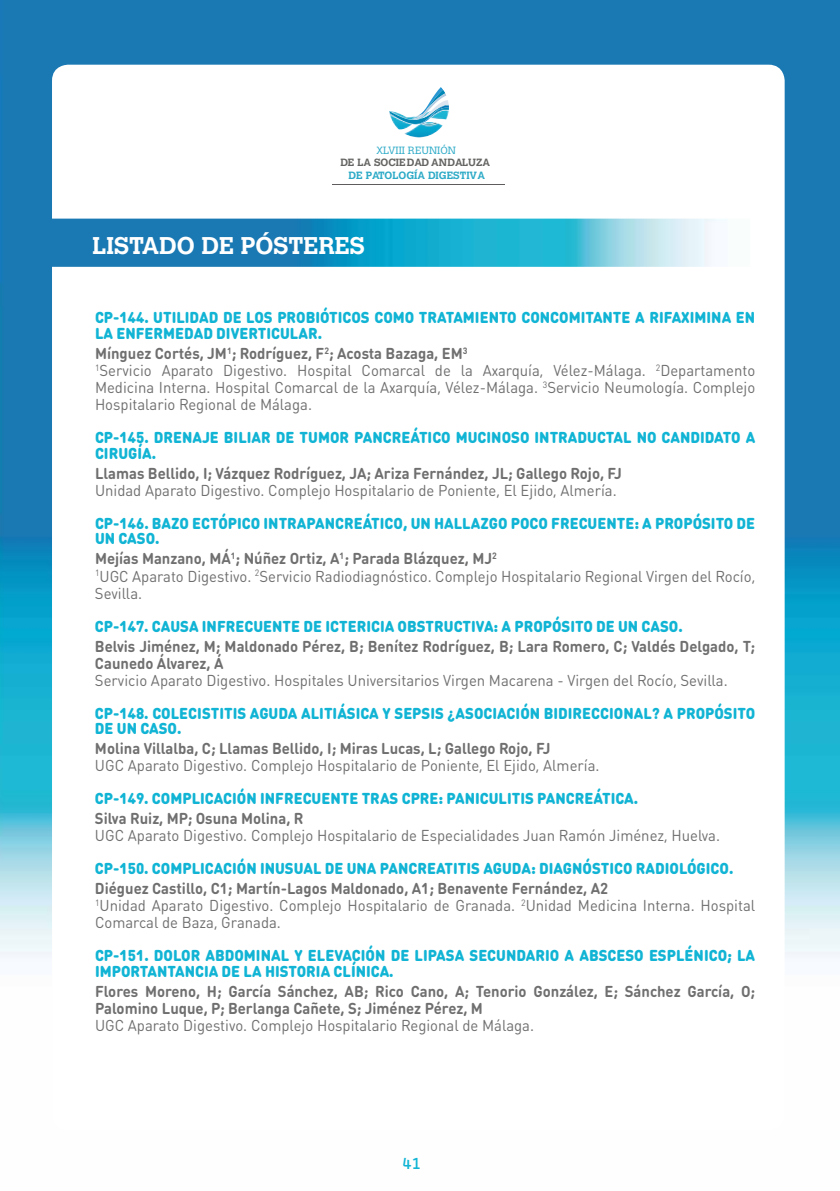
<style>
.page{position:relative;width:840px;height:1191px;background:#fff}
.page>*{position:absolute;margin:0;border:0;box-sizing:border-box;transform-origin:0 0}
.t1{font:700 24px "Calvert MT Std";color:#fff}
.t2{font:500 16px "Alwyn";color:#11b4d4}
.t3{font:15.6px/17.2px "DIN Round Pro";color:#706f6f;scale:.95 1}
.t4{font:900 15.6px/15.6px "DIN Round Pro";color:#11b4d4;scale:.95 1}
.t5{font:700 15.6px/17.2px "DIN Round Pro";color:#706f6f;scale:.95 1}
.t6{font:700 10.4px "Calvert MT Std";color:#646462}
.t7{font:700 10.4px "Calvert MT Std";color:#2daac7}
.t8{font:300 10.4px "Calvert MT Std";color:#2daac7}
.s1{font-weight:700}
</style>
<div class="page">
<img style="left:0;top:0;width:839px;height:958px">
<div style="left:52px;top:65px;width:732px;height:1065px;background:#fff;border-radius:16px"></div>
<hr style="left:332px;top:185px;width:172px;height:1px;background:#5e5c5d">
<img style="left:413px;top:124px;width:29px;height:1px">
<svg style="left:389px;top:87px;width:59px;height:37px"></svg>
<img style="left:49px;top:219px;width:678px;height:48px">
<p class="t8" style="left:376px;top:144px;width:81px">XLVIII REUNIÓN</p>
<p class="t6" style="left:340px;top:156px;width:151px">DE LA SOCIEDAD ANDALUZA</p>
<p class="t7" style="left:348px;top:168px;width:138px">DE PATOLOGÍA DIGESTIVA</p>
<h1 class="t1" style="left:93px;top:230px;width:273px">LISTADO DE PÓSTERES</h1>
<p class="t4" style="left:95px;top:309px;width:696px">CP-144. UTILIDAD DE LOS PROBIÓTICOS COMO TRATAMIENTO CONCOMITANTE A RIFAXIMINA EN<br>LA ENFERMEDAD DIVERTICULAR.</p>
<p class="t3" style="left:95px;top:344px;width:696px"><span class="s1">Mínguez Cortés, JM</span><sup>1</sup><span class="s1">; Rodríguez, F</span><sup>2</sup><span class="s1">; Acosta Bazaga, EM</span><sup>3<br></sup><sup>1</sup>Servicio Aparato Digestivo. Hospital Comarcal de la Axarquía, Vélez-Málaga. <sup>2</sup>Departamento Medicina Interna. Hospital Comarcal de la Axarquía, Vélez-Málaga. <sup>3</sup>Servicio Neumología. Complejo Hospitalario Regional de Málaga.</p>
<p class="t4" style="left:95px;top:429px;width:696px">CP-145. DRENAJE BILIAR DE TUMOR PANCREÁTICO MUCINOSO INTRADUCTAL NO CANDIDATO A<br>CIRUGÍA.</p>
<p class="t5" style="left:95px;top:464px;width:556px">Llamas Bellido, I; Vázquez Rodríguez, JA; Ariza Fernández, JL; Gallego Rojo, FJ</p>
<p class="t3" style="left:95px;top:481px;width:550px">Unidad Aparato Digestivo. Complejo Hospitalario de Poniente, El Ejido, Almería.</p>
<p class="t4" style="left:95px;top:514px;width:696px">CP-146. BAZO ECTÓPICO INTRAPANCREÁTICO, UN HALLAZGO POCO FRECUENTE: A PROPÓSITO DE<br>UN CASO.</p>
<p class="t3" style="left:95px;top:549px;width:696px"><span class="s1">Mejías Manzano, MÁ</span><sup>1</sup><span class="s1">; Núñez Ortiz, A</span><sup>1</sup><span class="s1">; Parada Blázquez, MJ</span><sup>2<br></sup><sup>1</sup>UGC Aparato Digestivo. <sup>2</sup>Servicio Radiodiagnóstico. Complejo Hospitalario Regional Virgen del Rocío,<br>Sevilla.</p>
<p class="t4" style="left:95px;top:617px;width:619px">CP-147. CAUSA INFRECUENTE DE ICTERICIA OBSTRUCTIVA: A PROPÓSITO DE UN CASO.</p>
<p class="t5" style="left:95px;top:636px;width:696px">Belvis Jiménez, M; Maldonado Pérez, B; Benítez Rodríguez, B; Lara Romero, C; Valdés Delgado, T;<br>Caunedo Álvarez, Á</p>
<p class="t3" style="left:95px;top:671px;width:667px">Servicio Aparato Digestivo. Hospitales Universitarios Virgen Macarena - Virgen del Rocío, Sevilla.</p>
<p class="t4" style="left:95px;top:704px;width:696px">CP-148. COLECISTITIS AGUDA ALITIÁSICA Y SEPSIS ¿ASOCIACIÓN BIDIRECCIONAL? A PROPÓSITO<br>DE UN CASO.</p>
<p class="t5" style="left:95px;top:739px;width:480px">Molina Villalba, C; Llamas Bellido, I; Miras Lucas, L; Gallego Rojo, FJ</p>
<p class="t3" style="left:95px;top:756px;width:532px">UGC Aparato Digestivo. Complejo Hospitalario de Poniente, El Ejido, Almería.</p>
<p class="t4" style="left:95px;top:789px;width:573px">CP-149. COMPLICACIÓN INFRECUENTE TRAS CPRE: PANICULITIS PANCREÁTICA.</p>
<p class="t5" style="left:95px;top:809px;width:221px">Silva Ruiz, MP; Osuna Molina, R</p>
<p class="t3" style="left:95px;top:826px;width:659px">UGC Aparato Digestivo. Complejo Hospitalario de Especialidades Juan Ramón Jiménez, Huelva.</p>
<p class="t4" style="left:95px;top:859px;width:673px">CP-150. COMPLICACIÓN INUSUAL DE UNA PANCREATITIS AGUDA: DIAGNÓSTICO RADIOLÓGICO.</p>
<p class="t3" style="left:95px;top:879px;width:696px"><span class="s1">Diéguez Castillo, C1; Martín-Lagos Maldonado, A1; Benavente Fernández, A2<br></span><sup>1</sup>Unidad Aparato Digestivo. Complejo Hospitalario de Granada. <sup>2</sup>Unidad Medicina Interna. Hospital<br>Comarcal de Baza, Granada.</p>
<p class="t4" style="left:95px;top:946px;width:696px">CP-151. DOLOR ABDOMINAL Y ELEVACIÓN DE LIPASA SECUNDARIO A ABSCESO ESPLÉNICO; LA<br>IMPORTANTANCIA DE LA HISTORIA CLÍNICA.</p>
<p class="t5" style="left:95px;top:982px;width:696px">Flores Moreno, H; García Sánchez, AB; Rico Cano, A; Tenorio González, E; Sánchez García, O;<br>Palomino Luque, P; Berlanga Cañete, S; Jiménez Pérez, M</p>
<p class="t3" style="left:95px;top:1016px;width:463px">UGC Aparato Digestivo. Complejo Hospitalario Regional de Málaga.</p>
<p class="t2" style="left:402px;top:1154px;width:20px">41</p>
</div>
